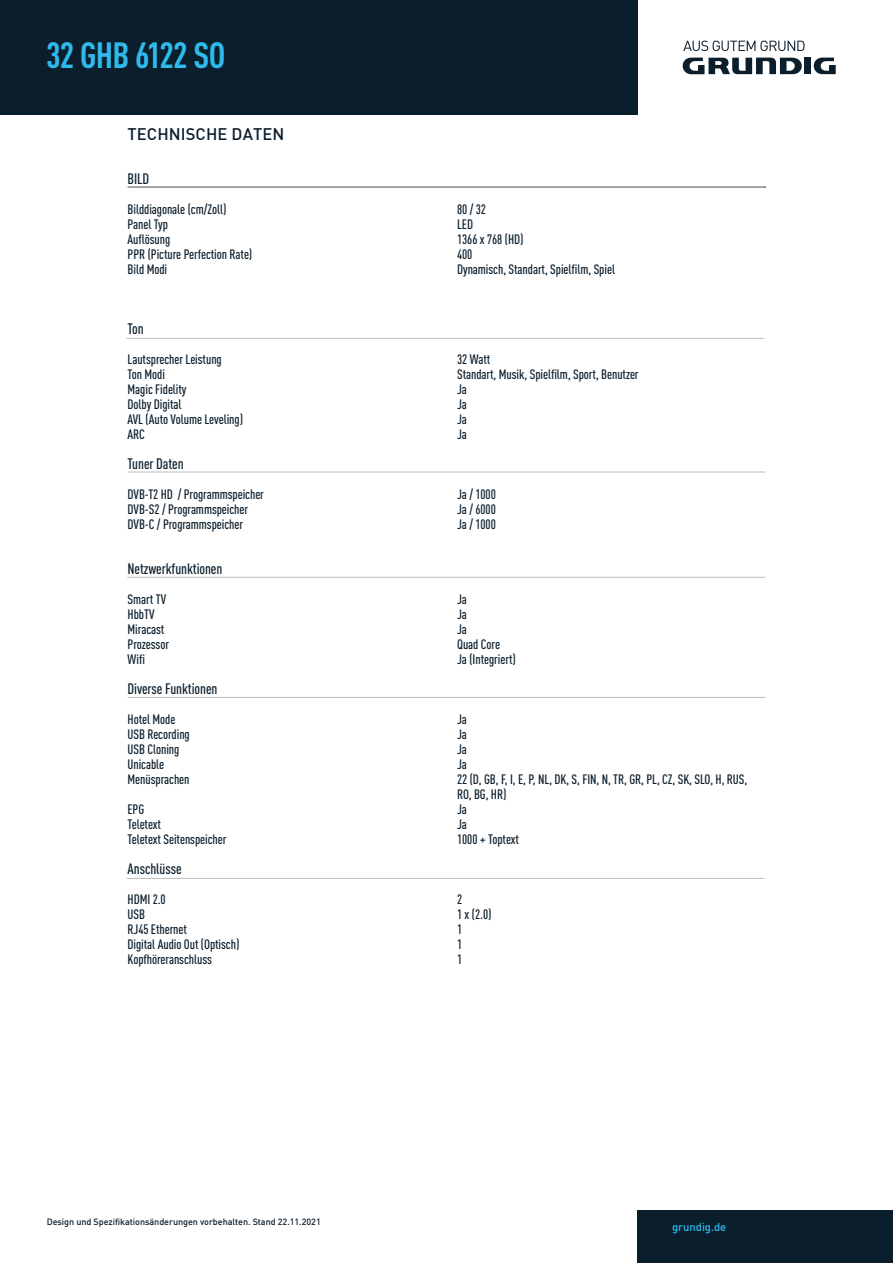
<style>
.page{position:relative;width:893px;height:1263px;background:#fff}
.page>*{position:absolute;margin:0;border:0;box-sizing:border-box;transform-origin:0 0}
.t1{font:700 condensed 36px "DIN Pro";letter-spacing:-.02em;color:#2ebaec}
.t2{font:16.5px "DIN Medium";letter-spacing:.005em;color:#0b1e2c}
.t3{font:500 condensed 15px "DIN Pro";letter-spacing:-.005em;color:#0b1e2c}
.t4{font:500 condensed 13.5px/15px "DIN Pro";letter-spacing:-.005em;color:#0b1e2c}
.t5{font:11.25px "DIN Medium";letter-spacing:-.005em;color:#2ebaec}
.t6{font:9px "DIN Medium";letter-spacing:-.005em;color:#0b1e2c}
</style>
<div class="page">
<div style="left:0;top:0;width:638px;height:115px;background:#0b1e2c"></div>
<div style="left:805px;top:58px;width:6px;height:16px;background:#0b1e2c"></div>
<svg style="left:683px;top:58px;width:122px;height:16px"></svg>
<svg style="left:813px;top:58px;width:23px;height:16px"></svg>
<svg style="left:683px;top:41px;width:122px;height:10px"></svg>
<hr style="left:128px;top:187px;width:638px;height:1px;background:#0b1e2c">
<div style="left:638px;top:1211px;width:255px;height:52px;background:#0b1e2c"></div>
<hr style="left:127px;top:472px;width:638px;height:1px;background:#bbbdbf">
<hr style="left:127px;top:878px;width:637px;height:1px;background:#bbbdbf">
<hr style="left:126px;top:187px;width:638px;height:1px;background:#bbbdbf">
<hr style="left:126px;top:338px;width:638px;height:1px;background:#bbbdbf">
<hr style="left:127px;top:577px;width:638px;height:1px;background:#bbbdbf">
<hr style="left:128px;top:697px;width:637px;height:1px;background:#bbbdbf">
<h1 class="t1" style="left:46px;top:37px;width:181px">32 GHB 6122 SO</h1>
<p class="t2" style="left:128px;top:126px;width:158px">TECHNISCHE DATEN</p>
<p class="t3" style="left:128px;top:172px;width:23px">BILD</p>
<p class="t4" style="left:128px;top:202px;width:126px">Bilddiagonale (cm/Zoll)<br>Panel Typ<br>Auflösung<br>PPR (Picture Perfection Rate)<br>Bild Modi</p>
<p class="t3" style="left:128px;top:322px;width:18px">Ton</p>
<p class="t4" style="left:128px;top:352px;width:117px">Lautsprecher Leistung<br>Ton Modi<br>Magic Fidelity<br>Dolby Digital<br>AVL (Auto Volume Leveling)<br>ARC</p>
<p class="t3" style="left:128px;top:457px;width:58px">Tuner Daten</p>
<p class="t4" style="left:128px;top:487px;width:138px">DVB-T2 HD / Programmspeicher<br>DVB-S2 / Programmspeicher<br>DVB-C / Programmspeicher</p>
<p class="t3" style="left:128px;top:562px;width:96px">Netzwerkfunktionen</p>
<p class="t4" style="left:128px;top:592px;width:43px">Smart TV<br>HbbTV<br>Miracast<br>Prozessor<br>Wifi</p>
<p class="t3" style="left:128px;top:682px;width:91px">Diverse Funktionen</p>
<p class="t4" style="left:128px;top:712px;width:64px">Hotel Mode<br>USB Recording<br>USB Cloning<br>Unicable<br>Menüsprachen</p>
<p class="t4" style="left:128px;top:802px;width:100px">EPG<br>Teletext<br>Teletext Seitenspeicher</p>
<p class="t3" style="left:128px;top:862px;width:56px">Anschlüsse</p>
<p class="t4" style="left:128px;top:892px;width:113px">HDMI 2.0<br>USB<br>RJ45 Ethernet<br>Digital Audio Out (Optisch)<br>Kopfhöreranschluss</p>
<p class="t6" style="left:47px;top:1217px;width:276px">Design und Spezifikationsänderungen vorbehalten. Stand 22.11.2021</p>
<p class="t4" style="left:457px;top:202px;width:159px">80 / 32<br>LED<br>1366 x 768 (HD)<br>400<br>Dynamisch, Standart, Spielfilm, Spiel</p>
<p class="t4" style="left:457px;top:352px;width:183px">32 Watt<br>Standart, Musik, Spielfilm, Sport, Benutzer<br>Ja<br>Ja<br>Ja<br>Ja</p>
<p class="t4" style="left:457px;top:487px;width:40px;text-align:justify">Ja / 1000<br>Ja / 6000<br>Ja / 1000</p>
<p class="t4" style="left:457px;top:592px;width:60px">Ja<br>Ja<br>Ja<br>Quad Core<br>Ja (Integriert)</p>
<p class="t4" style="left:457px;top:712px;width:292px">Ja<br>Ja<br>Ja<br>Ja<br>22 (D, GB, F, I, E, P, NL, DK, S, FIN, N, TR, GR, PL, CZ, SK, SLO, H, RUS,<br>RO, BG, HR)<br>Ja<br>Ja<br>1000 + Toptext</p>
<p class="t4" style="left:457px;top:892px;width:36px">2<br>1 x (2.0)<br>1<br>1<br>1</p>
<p class="t5" style="left:672px;top:1222px;width:56px">grundig.de</p>
</div>
